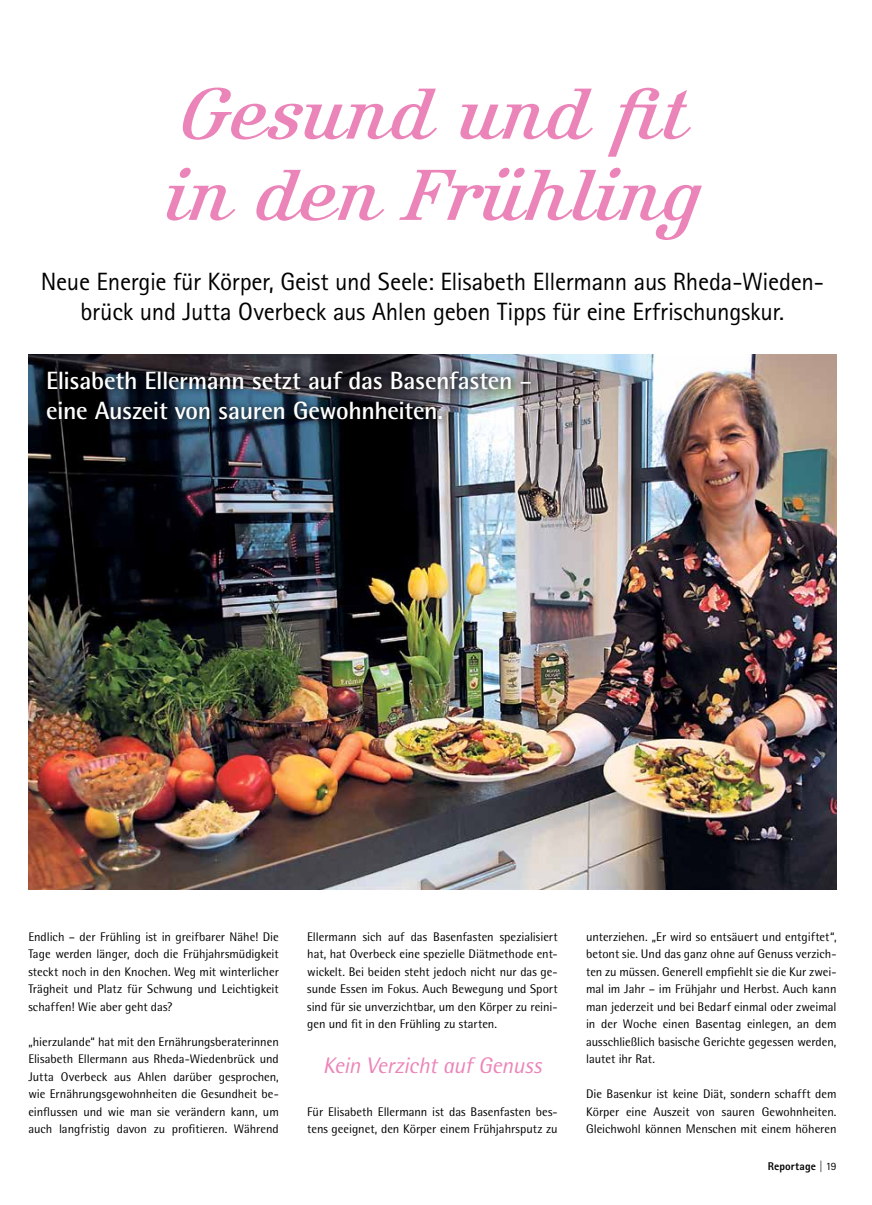
<style>
.page{position:relative;width:872px;height:1205px;background:#fff}
.page>*{position:absolute;margin:0;border:0;box-sizing:border-box;transform-origin:0 0}
.t1{font:75px/81.2px "Kursivschrift Liegend";letter-spacing:.01em;color:#eb85b9}
.t2{font:25px/30px "Agfa Rotis Sans Serif";letter-spacing:-.015em;color:#000;text-align:center}
.t3{font:700 25px/30px "Agfa Rotis Semisans";letter-spacing:-.015em;color:#fff}
.t4{font:italic 22.5px "Agfa Rotis Semisans";letter-spacing:-.015em;color:#eb85b9}
.t5{font:12.5px/17.5px "Agfa Rotis Semisans";color:#000;text-align:justify}
.t6{font:800 11.25px "Agfa Rotis Sans Serif";letter-spacing:.01em;color:#000}
.s1{font-weight:400}
</style>
<div class="page">
<img style="left:28px;top:354px;width:808px;height:535px">
<div style="left:40px;top:364px;width:498px;height:64px;background:#000;opacity:.4"></div>
<h1 class="t1" style="left:163px;top:74px;width:540px">Gesund und fit in den Frühling</h1>
<h2 class="t2" style="left:41px;top:266px;width:785px">Neue Energie für Körper, Geist und Seele: Elisabeth Ellermann aus Rheda-Wieden&shy;brück und Jutta Overbeck aus Ahlen geben Tipps für eine Erfrischungskur.</h2>
<h2 class="t3" style="left:46px;top:365px;width:487px">Elisabeth Ellermann setzt auf das Basenfasten <span class="s1">– </span>eine Auszeit von sauren Gewohnheiten.</h2>
<p class="t5" style="left:28px;top:927px;width:252px">Endlich – der Frühling ist in greifbarer Nähe! Die Tage werden länger, doch die Frühjahrsmüdigkeit steckt noch in den Knochen. Weg mit winterlicher Trägheit und Platz für Schwung und Leichtigkeit schaffen! Wie aber geht das?</p>
<p class="t5" style="left:28px;top:1032px;width:252px">„hierzulande“ hat mit den Ernährungsberaterinnen Elisabeth Ellermann aus Rheda-Wiedenbrück und Jutta Overbeck aus Ahlen darüber gesprochen, wie Ernährungsgewohnheiten die Gesundheit be&shy;einflussen und wie man sie verändern kann, um auch langfristig davon zu profitieren. Während</p>
<p class="t5" style="left:307px;top:927px;width:252px">Ellermann sich auf das Basenfasten spezialisiert hat, hat Overbeck eine spezielle Diätmethode ent&shy;wickelt. Bei beiden steht jedoch nicht nur das ge&shy;sunde Essen im Fokus. Auch Bewegung und Sport sind für sie unverzichtbar, um den Körper zu reini&shy;gen und fit in den Frühling zu starten.</p>
<h3 class="t4" style="left:323px;top:1051px;width:221px">Kein Verzicht auf Genuss</h3>
<p class="t5" style="left:307px;top:1102px;width:252px">Für Elisabeth Ellermann ist das Basenfasten bes&shy;tens geeignet, den Körper einem Frühjahrsputz zu</p>
<p class="t5" style="left:586px;top:927px;width:252px">unterziehen. „Er wird so entsäuert und entgiftet“, betont sie. Und das ganz ohne auf Genuss verzich&shy;ten zu müssen. Generell empfiehlt sie die Kur zwei&shy;mal im Jahr – im Frühjahr und Herbst. Auch kann man jederzeit und bei Bedarf einmal oder zweimal in der Woche einen Basentag einlegen, an dem ausschließlich basische Gerichte gegessen werden, lautet ihr Rat.</p>
<p class="t5" style="left:586px;top:1085px;width:252px">Die Basenkur ist keine Diät, sondern schafft dem Körper eine Auszeit von sauren Gewohnheiten.<br>Gleichwohl können Menschen mit einem höheren</p>
<p class="t6" style="left:767px;top:1158px;width:70px">Reportage <span class="s1">| 19</span></p>
</div>
